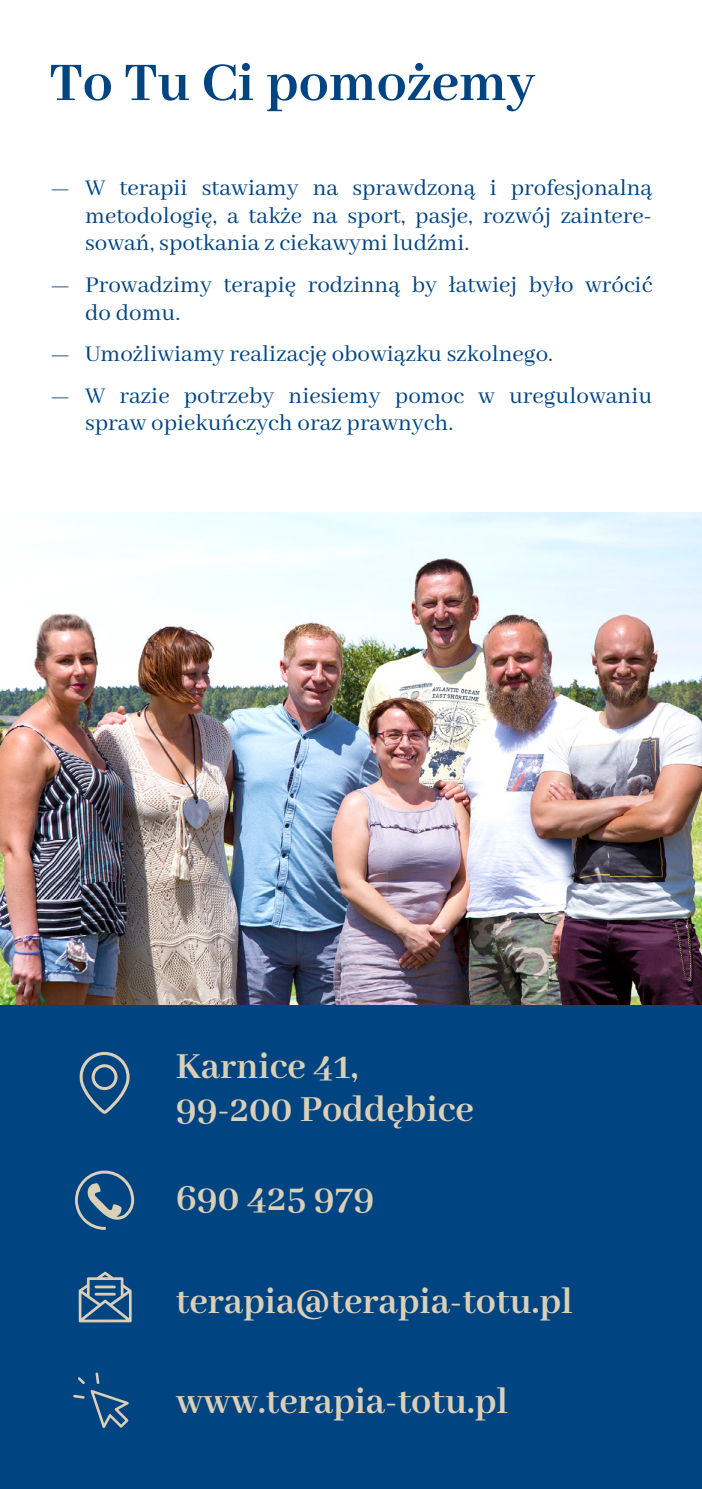
<style>
.page{position:relative;width:702px;height:1489px;background:#fff}
.page>*{position:absolute;margin:0;border:0;box-sizing:border-box;transform-origin:0 0}
.t1{font:700 60px "Abhaya Libre";color:#004482}
.t2{font:700 40px "Abhaya Libre";color:#dacfb7}
.Styl_akapitowy_1{font:25px/27.5px "Abhaya Libre";color:#004482}
</style>
<div class="page">
<div style="left:0;top:1003px;width:702px;height:485px;background:#004482"></div>
<svg style="left:79px;top:1271px;width:53px;height:51px"></svg>
<img style="left:0;top:512px;width:702px;height:491px">
<svg style="left:79px;top:1051px;width:51px;height:62px"></svg>
<svg style="left:78px;top:1377px;width:7px;height:6px"></svg>
<svg style="left:95px;top:1372px;width:4px;height:11px"></svg>
<svg style="left:73px;top:1390px;width:56px;height:37px"></svg>
<svg style="left:75px;top:1170px;width:59px;height:59px"></svg>
<p class="t1" style="left:50px;top:50px;width:487px">To Tu Ci pomożemy</p>
<p class="Styl_akapitowy_1" style="left:85px;top:175px;width:568px;text-align:justify;text-indent:-35px">— W terapii stawiamy na sprawdzoną i profesjonalną metodologię, a także na sport, pasje, rozwój zaintere&shy;sowań, spotkania z ciekawymi ludźmi.</p>
<p class="Styl_akapitowy_1" style="left:85px;top:272px;width:568px;text-indent:-35px">— Prowadzimy terapię rodzinną by łatwiej było wrócić do domu.</p>
<p class="Styl_akapitowy_1" style="left:50px;top:341px;width:505px">— Umożliwiamy realizację obowiązku szkolnego.</p>
<p class="Styl_akapitowy_1" style="left:85px;top:383px;width:568px;text-indent:-35px">— W razie potrzeby niesiemy pomoc w uregulowaniu spraw opiekuńczych oraz prawnych.</p>
<p class="t2" style="left:176px;top:1044px;width:184px">Karnice 41,</p>
<p class="t2" style="left:176px;top:1087px;width:299px">99-200 Poddębice</p>
<p class="t2" style="left:176px;top:1176px;width:200px">690 425 979</p>
<p class="t2" style="left:176px;top:1279px;width:399px">terapia@terapia-totu.pl</p>
<p class="t2" style="left:176px;top:1379px;width:334px">www.terapia-totu.pl</p>
</div>
